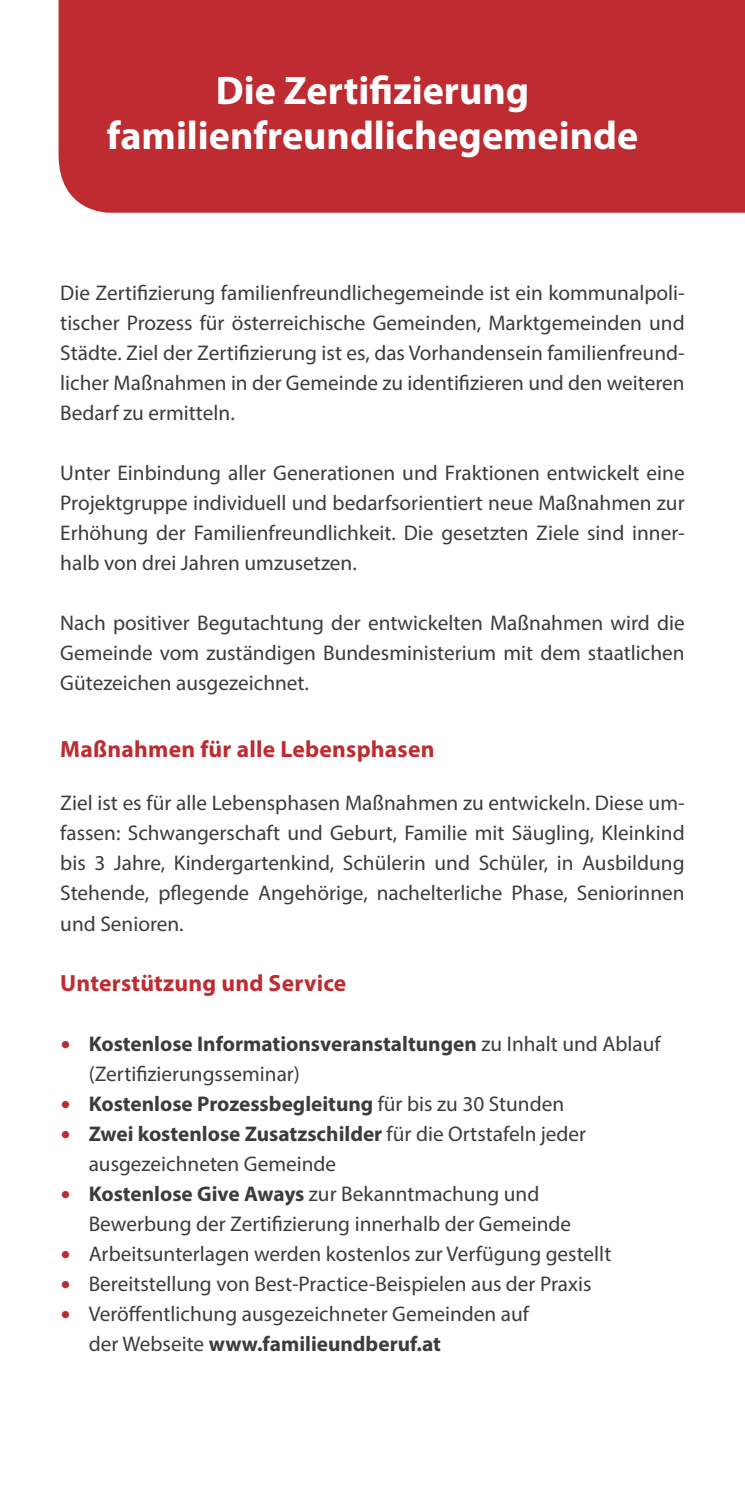
<style>
.page{position:relative;width:745px;height:1489px;background:#fff}
.page>*{position:absolute;margin:0;border:0;box-sizing:border-box;transform-origin:0 0}
.Absatz_2{font:700 40px "Myriad Pro";color:#fff}
.H3_Folder{font:700 23.5px "Myriad Pro";letter-spacing:.01em;color:#be2b31}
.Absatzformat_1{font:21.25px/30px "Myriad Pro";color:#3c3c3b;text-align:justify}
.Aufzählung{font:21.25px/30px "Myriad Pro";color:#3c3c3b}
.Aufzählung-2{font:700 21.25px "Myriad Pro";color:#3c3c3b}
.s1{font-family:"Verdana";font-size:20px;color:#be2b31}
.s2{font-weight:700}
.s3{font-family:"Verdana";font-weight:400;font-size:20px;color:#be2b31}
.s4{font-weight:400}
</style>
<div class="page">
<div style="left:58px;top:0;width:686px;height:213px;background:#be2b31"></div>
<h1 class="Absatz_2" style="left:107px;top:50px;width:532px">familienfreundlichegemeinde</h1>
<h2 class="Absatz_2" style="left:215px;top:65px;width:315px">Die Zertifizierung</h2>
<h2 class="Absatz_2" style="left:107px;top:110px;width:532px">familienfreundlichegemeinde</h2>
<p class="Absatzformat_1" style="left:60px;top:278px;width:625px">Die Zertifizierung familienfreundlichegemeinde ist ein kommunalpoli&shy;tischer Prozess für österreichische Gemeinden, Marktgemeinden und Städte. Ziel der Zertifizierung ist es, das Vorhandensein familienfreund&shy;licher Maßnahmen in der Gemeinde zu identifizieren und den weiteren Bedarf zu ermitteln.</p>
<p class="Absatzformat_1" style="left:60px;top:458px;width:625px">Unter Einbindung aller Generationen und Fraktionen entwickelt eine Projektgruppe individuell und bedarfsorientiert neue Maßnahmen zur Erhöhung der Familienfreundlichkeit. Die gesetzten Ziele sind inner&shy;halb von drei Jahren umzusetzen.</p>
<p class="Absatzformat_1" style="left:60px;top:608px;width:625px">Nach positiver Begutachtung der entwickelten Maßnahmen wird die Gemeinde vom zuständigen Bundesministerium mit dem staatlichen Gütezeichen ausgezeichnet.</p>
<h3 class="H3_Folder" style="left:60px;top:734px;width:375px">Maßnahmen für alle Lebensphasen</h3>
<p class="Absatzformat_1" style="left:60px;top:788px;width:625px">Ziel ist es für alle Lebensphasen Maßnahmen zu entwickeln. Diese um&shy;fassen: Schwangerschaft und Geburt, Familie mit Säugling, Kleinkind bis 3 Jahre, Kindergartenkind, Schülerin und Schüler, in Ausbildung Stehende, pflegende Angehörige, nachelterliche Phase, Seniorinnen und Senioren.</p>
<h3 class="H3_Folder" style="left:60px;top:967px;width:287px">Unterstützung und Service</h3>
<p class="Aufzählung" style="left:89px;top:1028px;width:573px;text-indent:-28px"><span class="s1">•</span> <span class="s2">Kostenlose Informationsveranstaltungen</span> zu Inhalt und Ablauf (Zertifizierungsseminar)</p>
<p class="Aufzählung-2" style="left:60px;top:1089px;width:505px"><span class="s3">•</span> Kostenlose Prozessbegleitung <span class="s4">für bis zu 30 Stunden</span></p>
<p class="Aufzählung" style="left:89px;top:1118px;width:498px;text-indent:-28px"><span class="s1">•</span> <span class="s2">Zwei kostenlose Zusatzschilder</span> für die Ortstafeln jeder ausgezeichneten Gemeinde</p>
<p class="Aufzählung" style="left:89px;top:1178px;width:483px;text-indent:-28px"><span class="s1">•</span> <span class="s2">Kostenlose Give Aways</span> zur Bekanntmachung und<br>Bewerbung der Zertifizierung innerhalb der Gemeinde</p>
<p class="Aufzählung" style="left:60px;top:1238px;width:552px"><span class="s1">•</span> Arbeitsunterlagen werden kostenlos zur Verfügung gestellt</p>
<p class="Aufzählung" style="left:60px;top:1268px;width:532px"><span class="s1">•</span> Bereitstellung von Best-Practice-Beispielen aus der Praxis</p>
<p class="Aufzählung" style="left:89px;top:1298px;width:441px;text-indent:-28px"><span class="s1">•</span> Veröffentlichung ausgezeichneter Gemeinden auf der Webseite <span class="s2">www.familieundberuf.at</span></p>
</div>
